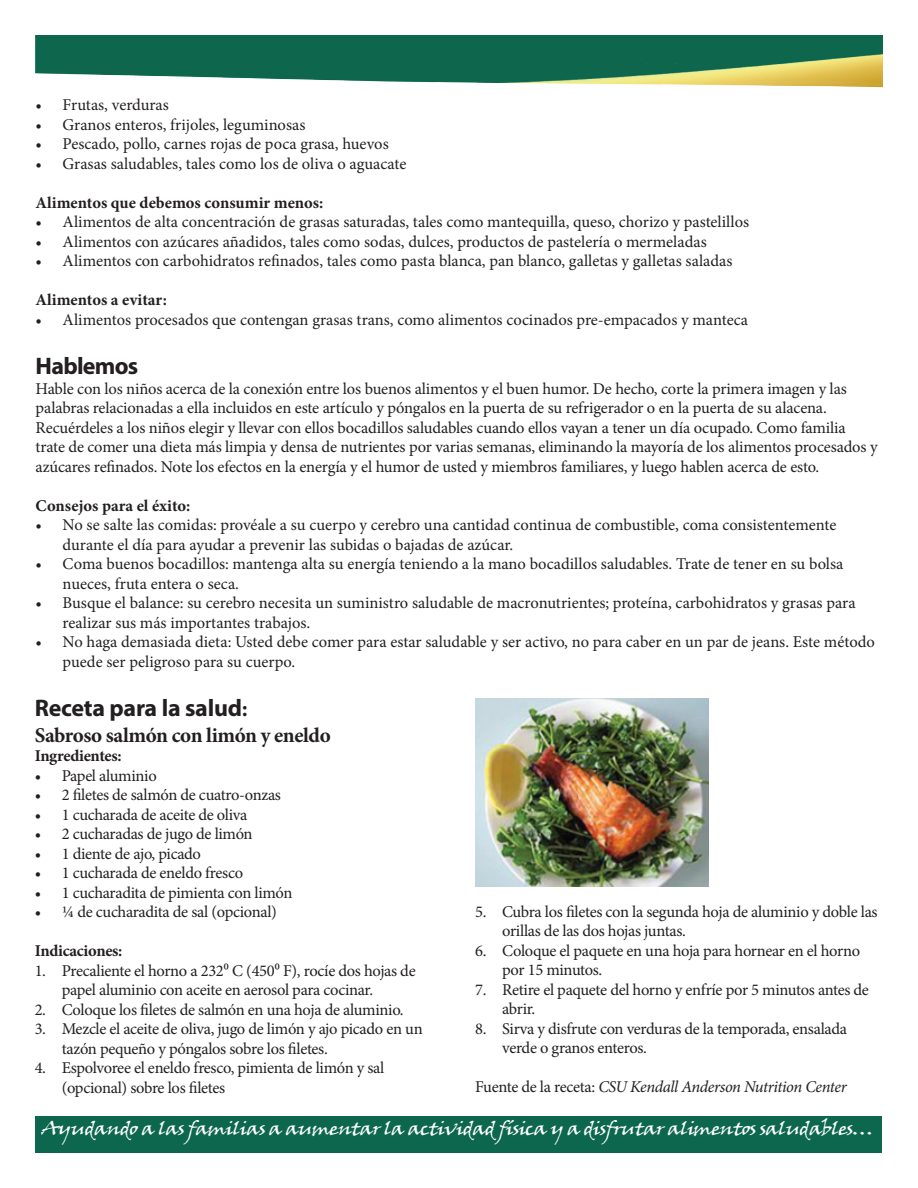
<style>
.page{position:relative;width:918px;height:1188px;background:#fff}
.page>*{position:absolute;margin:0;border:0;box-sizing:border-box;transform-origin:0 0}
.t1{font:700 24px "Myriad Pro";letter-spacing:-.01em;color:#231f20}
.t2{font:700 24px "Myriad Pro";letter-spacing:-.03em;color:#231f20}
.t3{font:700 21px "Minion Pro";letter-spacing:-.02em;color:#231f20}
.t4{font:18px "Viner Hand ITC";letter-spacing:-.05em;color:#fff;scale:1.2 1}
.t5{font:16.5px/19.5px "Minion Pro";letter-spacing:-.01em;color:#231f20}
.t6{font:700 16.5px "Minion Pro";letter-spacing:-.005em;color:#231f20}
.t7{font:italic 16.5px "Minion Pro";letter-spacing:-.025em;color:#231f20}
.t8{font:700 16.5px "Minion Pro";letter-spacing:-.025em;color:#231f20}
.s1{font-family:"Minion Pro"}
.s2{font-style:normal}
</style>
<div class="page">
<img style="left:36px;top:36px;width:846px;height:52px">
<div style="left:35px;top:1116px;width:846px;height:36px;background:#0d674e"></div>
<img style="left:476px;top:699px;width:232px;height:188px">
<p class="t5" style="left:36px;top:95px;width:135px">• Frutas, verduras</p>
<p class="t5" style="left:36px;top:115px;width:271px">• Granos enteros, frijoles, leguminosas</p>
<p class="t5" style="left:36px;top:134px;width:355px">• Pescado, pollo, carnes rojas de poca grasa, huevos</p>
<p class="t5" style="left:36px;top:154px;width:372px">• Grasas saludables, tales como los de oliva o aguacate</p>
<p class="t6" style="left:36px;top:191px;width:289px">Alimentos que debemos consumir menos:</p>
<p class="t5" style="left:36px;top:212px;width:715px">• Alimentos de alta concentración de grasas saturadas, tales como mantequilla, queso, chorizo y pastelillos</p>
<p class="t5" style="left:36px;top:232px;width:673px">• Alimentos con azúcares añadidos, tales como sodas, dulces, productos de pastelería o mermeladas</p>
<p class="t5" style="left:36px;top:251px;width:698px">• Alimentos con carbohidratos refinados, tales como pasta blanca, pan blanco, galletas y galletas saladas</p>
<p class="t6" style="left:36px;top:288px;width:133px">Alimentos a evitar:</p>
<p class="t5" style="left:36px;top:310px;width:714px">• Alimentos procesados que contengan grasas trans, como alimentos cocinados pre-empacados y manteca</p>
<h1 class="t2" style="left:36px;top:351px;width:104px">Hablemos</h1>
<p class="t5" style="left:36px;top:379px;width:843px">Hable con los niños acerca de la conexión entre los buenos alimentos y el buen humor. De hecho, corte la primera imagen y las palabras relacionadas a ella incluidos en este artículo y póngalos en la puerta de su refrigerador o en la puerta de su alacena.<br>Recuérdeles a los niños elegir y llevar con ellos bocadillos saludables cuando ellos vayan a tener un día ocupado. Como familia trate de comer una dieta más limpia y densa de nutrientes por varias semanas, eliminando la mayoría de los alimentos procesados y azúcares refinados. Note los efectos en la energía y el humor de usted y miembros familiares, y luego hablen acerca de esto.</p>
<p class="t6" style="left:36px;top:494px;width:156px">Consejos para el éxito:</p>
<p class="t5" style="left:63px;top:515px;width:775px;text-indent:-27px">• No se salte las comidas: provéale a su cuerpo y cerebro una cantidad continua de combustible, coma consistentemente durante el día para ayudar a prevenir las subidas o bajadas de azúcar.</p>
<p class="t5" style="left:63px;top:554px;width:782px;text-indent:-27px">• Coma buenos bocadillos: mantenga alta su energía teniendo a la mano bocadillos saludables. Trate de tener en su bolsa nueces, fruta entera o seca.</p>
<p class="t5" style="left:63px;top:593px;width:795px;text-indent:-27px">• Busque el balance: su cerebro necesita un suministro saludable de macronutrientes; proteína, carbohidratos y grasas para realizar sus más importantes trabajos.</p>
<p class="t5" style="left:63px;top:632px;width:814px;text-indent:-27px">• No haga demasiada dieta: Usted debe comer para estar saludable y ser activo, no para caber en un par de jeans. Este método puede ser peligroso para su cuerpo.</p>
<h1 class="t1" style="left:35px;top:693px;width:215px">Receta para la salud<span class="s1">:</span></h1>
<p class="t3" style="left:35px;top:720px;width:298px">Sabroso salmón con limón y eneldo</p>
<p class="t8" style="left:35px;top:745px;width:88px">Ingredientes:</p>
<p class="t5" style="left:35px;top:766px;width:124px">• Papel aluminio</p>
<p class="t5" style="left:35px;top:785px;width:248px">• 2 filetes de salmón de cuatro-onzas</p>
<p class="t5" style="left:35px;top:805px;width:214px">• 1 cucharada de aceite de oliva</p>
<p class="t5" style="left:35px;top:824px;width:219px">• 2 cucharadas de jugo de limón</p>
<p class="t5" style="left:35px;top:844px;width:168px">• 1 diente de ajo, picado</p>
<p class="t5" style="left:35px;top:863px;width:210px">• 1 cucharada de eneldo fresco</p>
<p class="t5" style="left:35px;top:883px;width:259px">• 1 cucharadita de pimienta con limón</p>
<p class="t5" style="left:35px;top:902px;width:244px">• ¼ de cucharadita de sal (opcional)</p>
<p class="t6" style="left:35px;top:940px;width:89px">Indicaciones:</p>
<p class="t5" style="left:62px;top:961px;width:356px;text-indent:-27px">1. Precaliente el horno a 232⁰ C (450⁰ F), rocíe dos hojas de papel aluminio con aceite en aerosol para cocinar.</p>
<p class="t5" style="left:35px;top:1000px;width:371px">2. Coloque los filetes de salmón en una hoja de aluminio.</p>
<p class="t5" style="left:62px;top:1020px;width:363px;text-indent:-27px">3. Mezcle el aceite de oliva, jugo de limón y ajo picado en un tazón pequeño y póngalos sobre los filetes.</p>
<p class="t5" style="left:62px;top:1059px;width:324px;text-indent:-27px">4. Espolvoree el eneldo fresco, pimienta de limón y sal (opcional) sobre los filetes</p>
<p class="t5" style="left:502px;top:902px;width:377px;text-indent:-27px">5. Cubra los filetes con la segunda hoja de aluminio y doble las orillas de las dos hojas juntas.</p>
<p class="t5" style="left:502px;top:941px;width:359px;text-indent:-27px">6. Coloque el paquete en una hoja para hornear en el horno por 15 minutos.</p>
<p class="t5" style="left:502px;top:980px;width:368px;text-indent:-27px">7. Retire el paquete del horno y enfríe por 5 minutos antes de abrir.</p>
<p class="t5" style="left:502px;top:1019px;width:346px;text-indent:-27px">8. Sirva y disfrute con verduras de la temporada, ensalada verde o granos enteros.</p>
<p class="t7" style="left:475px;top:1076px;width:373px"><span class="s2">Fuente de la receta:</span> CSU Kendall Anderson Nutrition Center</p>
<p class="t4" style="left:42px;top:1117px;width:695px">Ayudando a las familias a aumentar la actividad física y a disfrutar alimentos saludables…</p>
</div>
